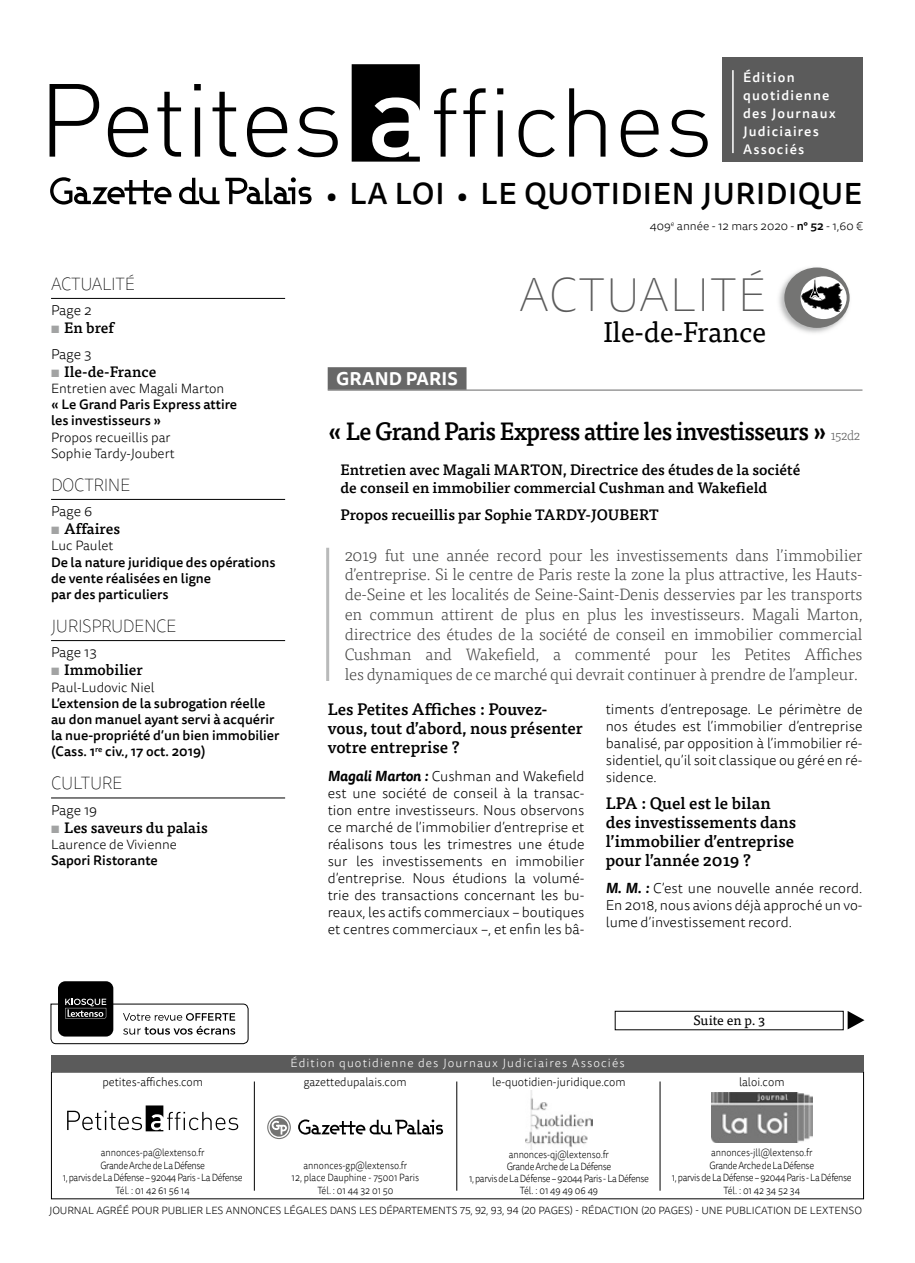
<style>
.page{position:relative;width:915px;height:1263px;background:#fff}
.page>*{position:absolute;margin:0;border:0;box-sizing:border-box;transform-origin:0 0}
.t1{font:100 48px "Tisa Sans OT";letter-spacing:.01em;color:#5b5b5b}
.t2{font:500 30px "Tisa Sans OT";letter-spacing:.02em;color:#000}
.t3{font:28.5px "Tisa OT";letter-spacing:-.01em;color:#000}
.t4{font:500 24.9px "Tisa OT";letter-spacing:-.03em;color:#000;scale:.95 1}
.t5{font:100 18px "Tisa Sans OT";letter-spacing:-.02em;color:#000;scale:.95 1}
.t6{font:700 18px "Tisa Sans OT";letter-spacing:.01em;color:#fff}
.t7{font:300 16.5px/19.8px "Tisa OT";letter-spacing:-.01em;color:#444443;text-align:justify}
.t8{font:500 16.5px/18.8px "Tisa OT";color:#000}
.t9{font:500 15px/18px "Tisa OT";color:#000}
.t10{font:300 14.25px/17.1px "Tisa Sans OT";color:#000;text-align:justify}
.t11{font:500 13.5px/16.2px "Tisa Sans OT";color:#000}
.t12{font:300 13.5px/16.2px "Tisa Sans OT";color:#000}
.t13{font:500 13.5px/18px "Tisa Sans OT";letter-spacing:.09em;color:#fff}
.t14{font:13.5px "Tisa OT";color:#000}
.t15{font:300 12px "Tisa Sans OT";color:#000;scale:.95 1}
.t16{font:300 12px "Tisa Sans OT";letter-spacing:.09em;color:#fff}
.t17{font:300 12px "Tisa Sans OT";color:#000}
.t18{font:300 10.5px/12.6px "Tisa Sans OT";letter-spacing:-.04em;color:#000;text-align:center;scale:.88 1}
.t19{font:300 10.5px "Tisa Sans OT";letter-spacing:-.01em;color:#000}
.t20{font:300 10.5px/12.6px "Tisa Sans OT";letter-spacing:-.01em;color:#000;text-align:center;scale:.88 1}
.s1{font-weight:700;color:#a2a3a3}
.s2{font-size:27px}
.s3{font-weight:500}
.s4{font-weight:300;font-size:13.5px;color:#5b5b5b}
.s5{font-weight:700;font-style:italic}
</style>
<div class="page">
<div style="left:721px;top:58px;width:140px;height:104px;background:#5b5b5b"></div>
<hr style="left:732px;top:70px;width:1px;height:83px;background:#fff">
<svg style="left:50px;top:84px;width:49px;height:73px"></svg>
<svg style="left:108px;top:107px;width:40px;height:50px"></svg>
<svg style="left:157px;top:92px;width:24px;height:65px"></svg>
<svg style="left:194px;top:84px;width:7px;height:73px"></svg>
<svg style="left:212px;top:92px;width:24px;height:65px"></svg>
<svg style="left:247px;top:107px;width:40px;height:50px"></svg>
<svg style="left:297px;top:107px;width:40px;height:50px"></svg>
<svg style="left:351px;top:64px;width:68px;height:98px"></svg>
<svg style="left:434px;top:88px;width:22px;height:69px"></svg>
<svg style="left:463px;top:88px;width:22px;height:69px"></svg>
<svg style="left:497px;top:88px;width:6px;height:69px"></svg>
<svg style="left:518px;top:110px;width:36px;height:47px"></svg>
<svg style="left:569px;top:88px;width:36px;height:69px"></svg>
<svg style="left:620px;top:110px;width:38px;height:47px"></svg>
<svg style="left:669px;top:110px;width:38px;height:47px"></svg>
<svg style="left:50px;top:177px;width:121px;height:28px"></svg>
<svg style="left:179px;top:178px;width:40px;height:26px"></svg>
<svg style="left:225px;top:177px;width:86px;height:27px"></svg>
<div style="left:58px;top:981px;width:55px;height:55px;background:#000;border-radius:7px"></div>
<svg style="left:50px;top:999px;width:199px;height:45px"></svg>
<img style="left:525px;top:1090px;width:67px;height:60px">
<svg style="left:67px;top:1105px;width:171px;height:26px"></svg>
<img style="left:711px;top:1092px;width:101px;height:50px">
<hr style="left:659px;top:1081px;width:1px;height:110px;background:#000">
<hr style="left:456px;top:1081px;width:1px;height:110px;background:#000">
<hr style="left:254px;top:1081px;width:1px;height:110px;background:#000">
<svg style="left:269px;top:1118px;width:19px;height:18px"></svg>
<svg style="left:298px;top:1119px;width:145px;height:15px"></svg>
<svg style="left:271px;top:1121px;width:16px;height:13px"></svg>
<div style="left:267px;top:1115px;width:24px;height:24px;border:1px solid #747473;border-radius:50%"></div>
<div style="left:51px;top:1055px;width:812px;height:16px;background:#5b5b5b"></div>
<div style="left:614px;top:1011px;width:229px;height:19px;border:1px solid #000"></div>
<svg style="left:847px;top:1011px;width:17px;height:18px"></svg>
<hr style="left:51px;top:298px;width:234px;height:1px;background:#000">
<hr style="left:51px;top:499px;width:234px;height:1px;background:#000">
<hr style="left:51px;top:640px;width:234px;height:1px;background:#000">
<hr style="left:51px;top:797px;width:234px;height:1px;background:#000">
<img style="left:779px;top:268px;width:71px;height:65px">
<div style="left:784px;top:267px;width:65px;height:61px;background:#747473;border-radius:50%"></div>
<div style="left:800px;top:276px;width:46px;height:43px;background:#fff;border-radius:50%"></div>
<svg style="left:801px;top:278px;width:41px;height:34px"></svg>
<hr style="left:326px;top:548px;width:3px;height:133px;background:#b9baba">
<div style="left:327px;top:367px;width:139px;height:23px;background:#676767"></div>
<hr style="left:327px;top:390px;width:535px;height:1px;background:#676767">
<p class="t5" style="left:51px;top:273px;width:63px">ACTUALITÉ</p>
<p class="t10" style="left:51px;top:303px;width:42px">Page 2</p>
<p class="t9" style="left:51px;top:319px;width:64px"><span class="s1">▪</span> En bref</p>
<p class="t10" style="left:51px;top:346px;width:42px">Page 3</p>
<p class="t9" style="left:51px;top:363px;width:107px"><span class="s1">▪</span> Ile-de-France</p>
<p class="t12" style="left:51px;top:381px;width:175px">Entretien avec Magali Marton</p>
<p class="t11" style="left:51px;top:397px;width:188px">« Le Grand Paris Express attire les investisseurs »</p>
<p class="t12" style="left:51px;top:430px;width:125px">Propos recueillis par<br>Sophie Tardy-Joubert</p>
<p class="t5" style="left:51px;top:474px;width:85px">DOCTRI NE</p>
<p class="t10" style="left:51px;top:503px;width:43px">Page 6</p>
<p class="t9" style="left:51px;top:520px;width:71px"><span class="s1">▪</span> Affaires</p>
<p class="t12" style="left:51px;top:538px;width:64px">Luc Paulet</p>
<p class="t11" style="left:51px;top:554px;width:226px">De la nature juridique des opérations de vente réalisées en ligne<br>par des particuliers</p>
<p class="t5" style="left:51px;top:615px;width:133px">JU RISPRU DENCE</p>
<p class="t10" style="left:51px;top:645px;width:47px">Page 13</p>
<p class="t9" style="left:51px;top:661px;width:93px"><span class="s1">▪</span> Immobilier</p>
<p class="t12" style="left:51px;top:680px;width:105px">Paul-Ludovic Niel</p>
<p class="t11" style="left:51px;top:696px;width:230px">L’extension de la subrogation réelle au don manuel ayant servi à acquérir la nue-propriété d’un bien immobilier (Cass. 1<sup>re</sup> civ., 17 oct. 2019)</p>
<p class="t5" style="left:51px;top:772px;width:12px">CULTU</p>
<p class="t5" style="left:102px;top:772px;width:23px">RE</p>
<p class="t10" style="left:51px;top:802px;width:48px">Page 19</p>
<p class="t9" style="left:51px;top:819px;width:158px"><span class="s1">▪</span> Les saveurs du palais</p>
<p class="t12" style="left:51px;top:837px;width:127px">Laurence de Vivienne</p>
<p class="t11" style="left:51px;top:853px;width:108px">Sapori Ristorante</p>
<p class="t13" style="left:742px;top:69px;width:94px">Édition quotidienne des Journaux<br>Judiciaires<br>Associés</p>
<h2 class="t2" style="left:326px;top:175px;width:537px"><span class="s2">•</span> LA LOI <span class="s2">•</span> LE QUOTIDIEN JURIDIQUE</h2>
<p class="t17" style="left:649px;top:219px;width:214px">409<sup>e</sup> année - 12 mars 2020 - <span class="s3">n° 52</span> - 1,60 €</p>
<h1 class="t1" style="left:519px;top:267px;width:248px">ACTUALITÉ</h1>
<h3 class="t3" style="left:603px;top:315px;width:164px">Ile-de-France</h3>
<p class="t6" style="left:336px;top:368px;width:123px">GRAND PARIS</p>
<h3 class="t4" style="left:327px;top:416px;width:561px">« Le Grand Paris Express attire les investisseurs » <span class="s4">152d2</span></h3>
<p class="t9" style="left:340px;top:461px;width:461px">Entretien avec Magali MARTON, Directrice des études de la société de conseil en immobilier commercial Cushman and Wakefield</p>
<p class="t9" style="left:340px;top:506px;width:320px">Propos recueillis par Sophie TARDY-JOUBERT</p>
<p class="t7" style="left:344px;top:545px;width:519px">2019 fut une année record pour les investissements dans l’immobilier d’entreprise. Si le centre de Paris reste la zone la plus attractive, les Hauts&shy;de-Seine et les localités de Seine-Saint-Denis desservies par les transports en commun attirent de plus en plus les investisseurs. Magali Marton, directrice des études de la société de conseil en immobilier commercial Cushman and Wakefield, a commenté pour les Petites Affiches les dynamiques de ce marché qui devrait continuer à prendre de l’ampleur.</p>
<p class="t8" style="left:327px;top:700px;width:256px">Les Petites Affiches : Pouvez&shy;vous, tout d’abord, nous présenter votre entreprise ?</p>
<p class="t10" style="left:327px;top:768px;width:258px"><span class="s5">Magali Marton :</span> Cushman and Wakefield est une société de conseil à la transac&shy;tion entre investisseurs. Nous observons ce marché de l’immobilier d’entreprise et réalisons tous les trimestres une étude sur les investissements en immobilier d’entreprise. Nous étudions la volumé&shy;trie des transactions concernant les bu&shy;reaux, les actifs commerciaux – boutiques et centres commerciaux –, et enfin les bâ-</p>
<p class="t10" style="left:605px;top:701px;width:258px">timents d’entreposage. Le périmètre de nos études est l’immobilier d’entreprise banalisé, par opposition à l’immobilier ré&shy;sidentiel, qu’il soit classique ou géré en ré&shy;sidence.</p>
<p class="t8" style="left:605px;top:794px;width:192px">LPA : Quel est le bilan des investissements dans l’immobilier d’entreprise pour l’année 2019 ?</p>
<p class="t10" style="left:605px;top:881px;width:258px"><span class="s5">M. M. :</span> C’est une nouvelle année record.<br>En 2018, nous avions déjà approché un vo&shy;lume d’investissement record.</p>
<p class="t15" style="left:102px;top:1075px;width:107px">petites-affiches.com</p>
<p class="t18" style="left:63px;top:1147px;width:206px">annonces-pa@lextenso.fr<br>Grande Arche de La Défense<br>1, parvis de La Défense – 92044 Paris - La Défense<br>Tél. : 01 42 61 56 14</p>
<p class="t16" style="left:290px;top:1055px;width:335px">Édition quotidienne des Journaux Judiciaires Associés</p>
<p class="t14" style="left:693px;top:1013px;width:73px">Suite en p. 3</p>
<p class="t15" style="left:303px;top:1075px;width:110px">gazettedupalais.com</p>
<p class="t15" style="left:492px;top:1075px;width:142px">le-quotidien-juridique.com</p>
<p class="t15" style="left:738px;top:1075px;width:49px">laloi.com</p>
<p class="t20" style="left:291px;top:1159px;width:146px">annonces-gp@lextenso.fr<br>12, place Dauphine - 75001 Paris<br>Tél. : 01 44 32 01 50</p>
<p class="t18" style="left:469px;top:1149px;width:206px;line-height:12px">annonces-qj@lextenso.fr<br>Grande Arche de La Défense<br>1, parvis de La Défense – 92044 Paris - La Défense<br>Tél. : 01 49 49 06 49</p>
<p class="t18" style="left:671px;top:1147px;width:206px">annonces-jll@lextenso.fr<br>Grande Arche de La Défense<br>1, parvis de La Défense – 92044 Paris - La Défense<br>Tél. : 01 42 34 52 34</p>
<p class="t19" style="left:49px;top:1204px;width:814px">JOURNAL AGRÉÉ POUR PUBLIER LES ANNONCES LÉGALES DANS LES DÉPARTEMENTS 75, 92, 93, 94 (20 PAGES) - RÉDACTION (20 PAGES) - UNE PUBLICATION DE LEXTENSO</p>
</div>
